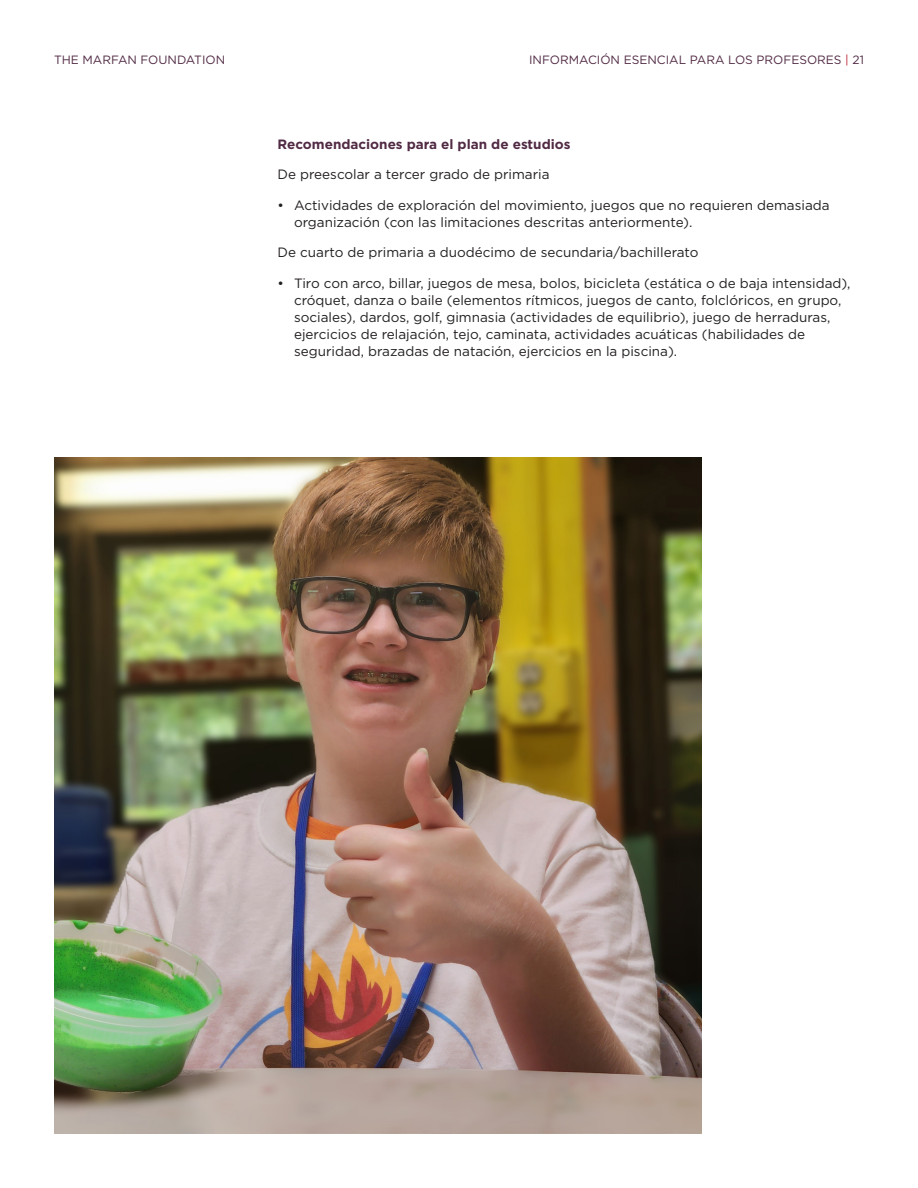
<style>
.page{position:relative;width:918px;height:1188px;background:#fff}
.page>*{position:absolute;margin:0;border:0;box-sizing:border-box;transform-origin:0 0}
.t1{font:13.5px/17px "Gotham";color:#231f20}
.t2{font:700 13.5px "Gotham";color:#512a44}
.t3{font:12px "Gotham";color:#512a44}
.s1{color:#ba202e}
</style>
<div class="page">
<img style="left:54px;top:458px;width:648px;height:676px">
<p class="t3" style="left:54px;top:52px;width:173px">THE MARFAN FOUNDATION</p>
<p class="t3" style="left:529px;top:52px;width:336px">INFORMACIÓN ESENCIAL PARA LOS PROFESORES <span class="s1">|</span> 21</p>
<p class="t2" style="left:278px;top:135px;width:295px">Recomendaciones para el plan de estudios</p>
<p class="t1" style="left:278px;top:166px;width:273px">De preescolar a tercer grado de primaria</p>
<p class="t1" style="left:294px;top:196px;width:537px;text-indent:-16px">• Actividades de exploración del movimiento, juegos que no requieren demasiada organización (con las limitaciones descritas anteriormente).</p>
<p class="t1" style="left:278px;top:244px;width:422px">De cuarto de primaria a duodécimo de secundaria/bachillerato</p>
<p class="t1" style="left:294px;top:274px;width:558px;text-indent:-16px">• Tiro con arco, billar, juegos de mesa, bolos, bicicleta (estática o de baja intensidad), cróquet, danza o baile (elementos rítmicos, juegos de canto, folclóricos, en grupo, sociales), dardos, golf, gimnasia (actividades de equilibrio), juego de herraduras, ejercicios de relajación, tejo, caminata, actividades acuáticas (habilidades de seguridad, brazadas de natación, ejercicios en la piscina).</p>
</div>
